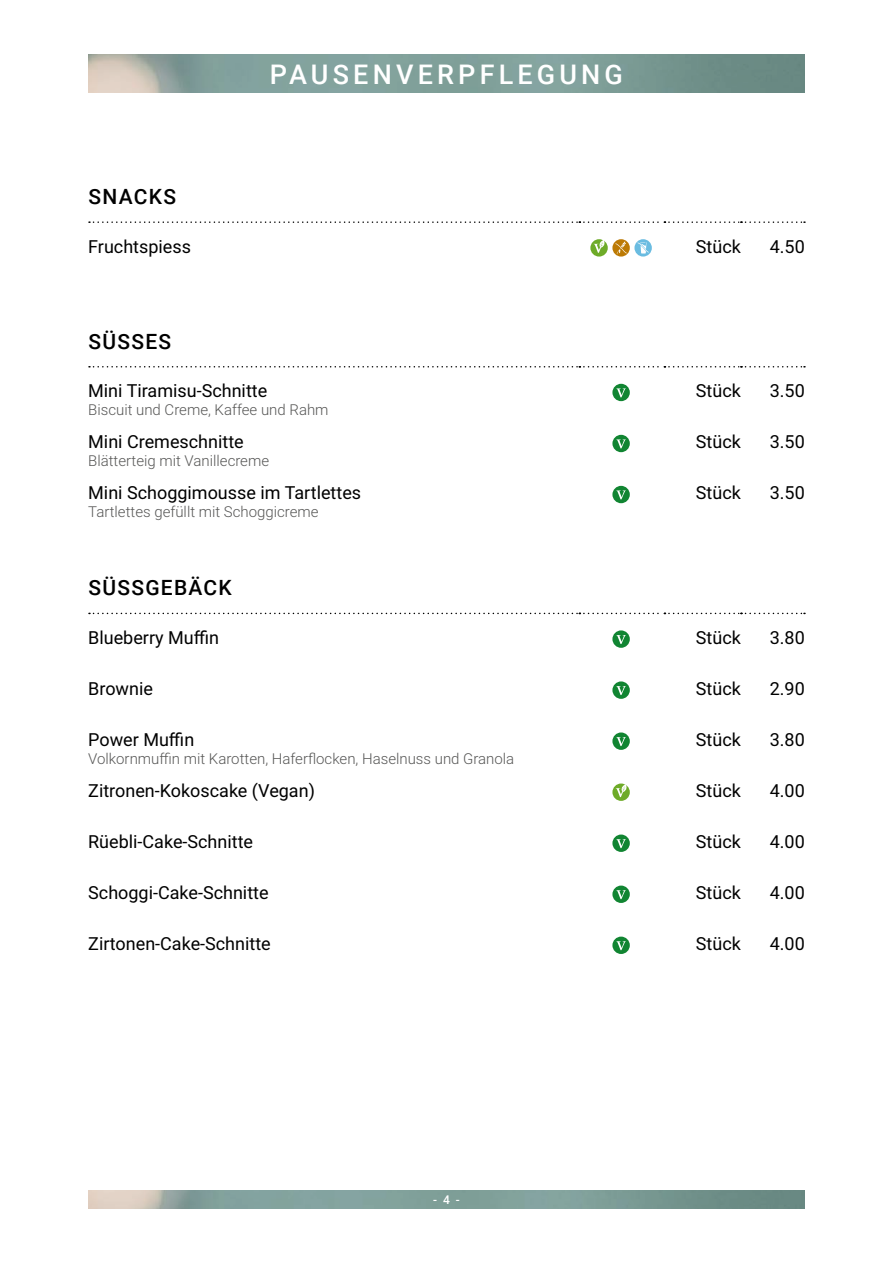
<style>
.page{position:relative;width:893px;height:1263px;background:#fff}
.page>*{position:absolute;margin:0;border:0;box-sizing:border-box;transform-origin:0 0}
.t1{font:500 27px "Roboto";letter-spacing:.155em;color:#fff}
.t2{font:500 21px "Roboto";letter-spacing:.06em;color:#000}
.t3{font:18px "Roboto";color:#000}
.t4{font:300 15px "Roboto";color:#575756}
.t5{font:500 12px "Roboto";color:#fff}
</style>
<div class="page">
<img style="left:88px;top:1190px;width:717px;height:18px">
<img style="left:88px;top:55px;width:717px;height:38px">
<svg style="left:89px;top:221px;width:716px;height:2px"></svg>
<svg style="left:590px;top:239px;width:18px;height:18px"></svg>
<svg style="left:594px;top:240px;width:11px;height:13px"></svg>
<svg style="left:612px;top:239px;width:18px;height:18px"></svg>
<svg style="left:615px;top:242px;width:12px;height:12px"></svg>
<svg style="left:634px;top:239px;width:18px;height:18px"></svg>
<svg style="left:637px;top:242px;width:12px;height:11px"></svg>
<svg style="left:89px;top:366px;width:716px;height:1px"></svg>
<div style="left:612px;top:384px;width:18px;height:17px;background:#118532;border-radius:50%"></div>
<svg style="left:616px;top:388px;width:10px;height:9px"></svg>
<div style="left:612px;top:435px;width:18px;height:17px;background:#118532;border-radius:50%"></div>
<svg style="left:616px;top:439px;width:10px;height:9px"></svg>
<div style="left:612px;top:486px;width:18px;height:17px;background:#118532;border-radius:50%"></div>
<svg style="left:616px;top:490px;width:10px;height:9px"></svg>
<svg style="left:89px;top:613px;width:716px;height:1px"></svg>
<svg style="left:612px;top:630px;width:18px;height:18px"></svg>
<svg style="left:616px;top:635px;width:10px;height:9px"></svg>
<svg style="left:612px;top:681px;width:18px;height:18px"></svg>
<svg style="left:616px;top:686px;width:10px;height:9px"></svg>
<svg style="left:612px;top:732px;width:18px;height:18px"></svg>
<svg style="left:616px;top:737px;width:10px;height:9px"></svg>
<svg style="left:612px;top:783px;width:18px;height:18px"></svg>
<svg style="left:616px;top:784px;width:11px;height:13px"></svg>
<svg style="left:612px;top:834px;width:18px;height:18px"></svg>
<svg style="left:616px;top:839px;width:10px;height:9px"></svg>
<svg style="left:612px;top:885px;width:18px;height:18px"></svg>
<svg style="left:616px;top:890px;width:10px;height:9px"></svg>
<svg style="left:612px;top:936px;width:18px;height:18px"></svg>
<svg style="left:616px;top:941px;width:10px;height:9px"></svg>
<h1 class="t1" style="left:270px;top:55px;width:355px">PAUSENVERPFLEGUNG</h1>
<p class="t2" style="left:89px;top:182px;width:89px">SNACKS</p>
<p class="t3" style="left:88px;top:234px;width:104px">Fruchtspiess</p>
<p class="t3" style="left:696px;top:234px;width:47px">Stück</p>
<p class="t3" style="left:770px;top:234px;width:37px">4.50</p>
<p class="t2" style="left:89px;top:327px;width:84px">SÜSSES</p>
<p class="t3" style="left:88px;top:378px;width:181px">Mini Tiramisu-Schnitte</p>
<p class="t4" style="left:88px;top:399px;width:242px">Biscuit und Creme, Kaffee und Rahm</p>
<p class="t3" style="left:88px;top:429px;width:157px">Mini Cremeschnitte</p>
<p class="t4" style="left:88px;top:450px;width:182px">Blätterteig mit Vanillecreme</p>
<p class="t3" style="left:88px;top:480px;width:274px">Mini Schoggimousse im Tartlettes</p>
<p class="t4" style="left:88px;top:501px;width:232px">Tartlettes gefüllt mit Schoggicreme</p>
<p class="t3" style="left:696px;top:378px;width:47px">Stück</p>
<p class="t3" style="left:770px;top:378px;width:37px">3.50</p>
<p class="t3" style="left:696px;top:429px;width:47px">Stück</p>
<p class="t3" style="left:770px;top:429px;width:37px">3.50</p>
<p class="t3" style="left:696px;top:480px;width:47px">Stück</p>
<p class="t3" style="left:770px;top:480px;width:37px">3.50</p>
<p class="t2" style="left:89px;top:573px;width:145px">SÜSSGEBÄCK</p>
<p class="t3" style="left:88px;top:625px;width:132px">Blueberry Muffin</p>
<p class="t3" style="left:696px;top:625px;width:47px">Stück</p>
<p class="t3" style="left:770px;top:625px;width:37px">3.80</p>
<p class="t3" style="left:88px;top:676px;width:66px">Brownie</p>
<p class="t3" style="left:696px;top:676px;width:47px">Stück</p>
<p class="t3" style="left:770px;top:676px;width:37px">2.90</p>
<p class="t3" style="left:88px;top:727px;width:108px">Power Muffin</p>
<p class="t4" style="left:88px;top:748px;width:428px">Volkornmuffin mit Karotten, Haferflocken, Haselnuss und Granola</p>
<p class="t3" style="left:696px;top:727px;width:47px">Stück</p>
<p class="t3" style="left:770px;top:727px;width:37px">3.80</p>
<p class="t3" style="left:88px;top:778px;width:228px">Zitronen-Kokoscake (Vegan)</p>
<p class="t3" style="left:696px;top:778px;width:47px">Stück</p>
<p class="t3" style="left:770px;top:778px;width:37px">4.00</p>
<p class="t3" style="left:88px;top:829px;width:166px">Rüebli-Cake-Schnitte</p>
<p class="t3" style="left:696px;top:829px;width:47px">Stück</p>
<p class="t3" style="left:770px;top:829px;width:37px">4.00</p>
<p class="t3" style="left:88px;top:880px;width:182px">Schoggi-Cake-Schnitte</p>
<p class="t3" style="left:696px;top:880px;width:47px">Stück</p>
<p class="t3" style="left:770px;top:880px;width:37px">4.00</p>
<p class="t3" style="left:88px;top:931px;width:184px">Zirtonen-Cake-Schnitte</p>
<p class="t3" style="left:696px;top:931px;width:47px">Stück</p>
<p class="t3" style="left:770px;top:931px;width:37px">4.00</p>
<p class="t5" style="left:433px;top:1191px;width:28px">- 4 -</p>
</div>
